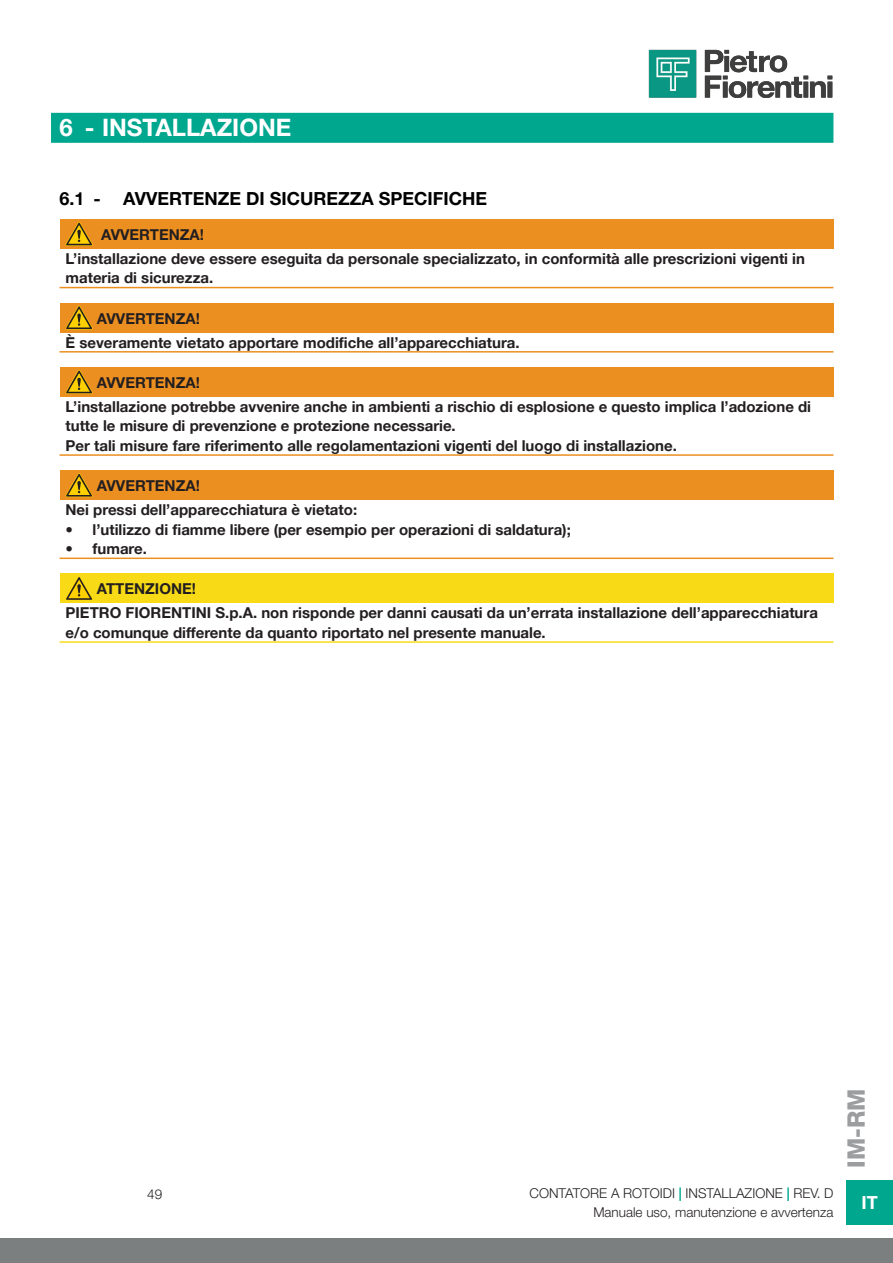
<style>
.page{position:relative;width:893px;height:1263px;background:#fff}
.page>*{position:absolute;margin:0;border:0;box-sizing:border-box;transform-origin:0 0}
.t1{font:700 24px "Helvetica Neue LT Pro";color:#fff}
.t2{font:800 24px "Helvetica Neue LT Pro";color:#9b9d9e}
.t3{font:700 18px "Helvetica Neue LT Pro";color:#000}
.t4{font:700 18px "Helvetica Neue LT Pro";color:#fff}
.Helvetica_Neue_LT_Pro_75_Bold_10_Sx_Nero{font:700 15px/19.5px "Helvetica Neue LT Pro";color:#231f20}
.Helvetica_Neue_LT_Pro_75_Bold_10_Sx_AVVE{font:700 15px "Helvetica Neue LT Pro";color:#231f20}
.t5{font:300 13.5px "Helvetica Neue LT Pro";color:#231f20}
.s1{font-weight:700;color:#00a78f}
</style>
<div class="page">
<img style="left:648px;top:49px;width:185px;height:49px">
<div style="left:0;top:1238px;width:893px;height:25px;background:#7c7f80"></div>
<div style="left:846px;top:1180px;width:47px;height:45px;background:#00a78f"></div>
<div style="left:51px;top:113px;width:782px;height:30px;background:#00a78f"></div>
<div style="left:60px;top:219px;width:773px;height:30px;background:#ec8f21"></div>
<hr style="left:60px;top:287px;width:773px;height:1px;background:#ec8f21">
<svg style="left:66px;top:222px;width:27px;height:24px"></svg>
<div style="left:60px;top:303px;width:773px;height:30px;background:#ec8f21"></div>
<hr style="left:60px;top:351px;width:773px;height:2px;background:#ec8f21">
<svg style="left:66px;top:306px;width:27px;height:24px"></svg>
<div style="left:60px;top:367px;width:773px;height:30px;background:#ec8f21"></div>
<hr style="left:60px;top:454px;width:773px;height:2px;background:#ec8f21">
<svg style="left:66px;top:370px;width:27px;height:24px"></svg>
<div style="left:60px;top:470px;width:773px;height:30px;background:#ec8f21"></div>
<hr style="left:60px;top:557px;width:773px;height:2px;background:#ec8f21">
<svg style="left:66px;top:473px;width:27px;height:24px"></svg>
<div style="left:60px;top:573px;width:773px;height:30px;background:#f8db16"></div>
<hr style="left:60px;top:641px;width:773px;height:2px;background:#f8db16">
<svg style="left:66px;top:577px;width:27px;height:23px"></svg>
<p class="t1" style="left:60px;top:113px;width:233px">6 - INSTALLAZIONE</p>
<p class="t3" style="left:60px;top:187px;width:429px">6.1 - AVVERTENZE DI SICUREZZA SPECIFICHE</p>
<p class="Helvetica_Neue_LT_Pro_75_Bold_10_Sx_AVVE" style="left:101px;top:225px;width:104px">AVVERTENZA!</p>
<p class="Helvetica_Neue_LT_Pro_75_Bold_10_Sx_Nero" style="left:66px;top:248px;width:741px">L’installazione deve essere eseguita da personale specializzato, in conformità alle prescrizioni vigenti in materia di sicurezza.</p>
<p class="Helvetica_Neue_LT_Pro_75_Bold_10_Sx_AVVE" style="left:97px;top:309px;width:104px">AVVERTENZA!</p>
<p class="Helvetica_Neue_LT_Pro_75_Bold_10_Sx_Nero" style="left:66px;top:332px;width:456px">È severamente vietato apportare modifiche all’apparecchiatura.</p>
<p class="Helvetica_Neue_LT_Pro_75_Bold_10_Sx_AVVE" style="left:97px;top:373px;width:104px">AVVERTENZA!</p>
<p class="Helvetica_Neue_LT_Pro_75_Bold_10_Sx_Nero" style="left:66px;top:396px;width:747px">L’installazione potrebbe avvenire anche in ambienti a rischio di esplosione e questo implica l’adozione di tutte le misure di prevenzione e protezione necessarie.</p>
<p class="Helvetica_Neue_LT_Pro_75_Bold_10_Sx_Nero" style="left:66px;top:435px;width:613px">Per tali misure fare riferimento alle regolamentazioni vigenti del luogo di installazione.</p>
<p class="Helvetica_Neue_LT_Pro_75_Bold_10_Sx_AVVE" style="left:97px;top:476px;width:104px">AVVERTENZA!</p>
<p class="Helvetica_Neue_LT_Pro_75_Bold_10_Sx_Nero" style="left:66px;top:500px;width:293px">Nei pressi dell’apparecchiatura è vietato:</p>
<p class="Helvetica_Neue_LT_Pro_75_Bold_10_Sx_Nero" style="left:66px;top:519px;width:507px">• l’utilizzo di fiamme libere (per esempio per operazioni di saldatura);</p>
<p class="Helvetica_Neue_LT_Pro_75_Bold_10_Sx_Nero" style="left:66px;top:539px;width:83px">• fumare.</p>
<p class="Helvetica_Neue_LT_Pro_75_Bold_10_Sx_AVVE" style="left:97px;top:580px;width:101px">ATTENZIONE!</p>
<p class="Helvetica_Neue_LT_Pro_75_Bold_10_Sx_Nero" style="left:66px;top:603px;width:754px">PIETRO FIORENTINI S.p.A. non risponde per danni causati da un’errata installazione dell’apparecchiatura e/o comunque differente da quanto riportato nel presente manuale.</p>
<p class="t5" style="left:147px;top:1185px;width:17px">49</p>
<p class="t5" style="left:529px;top:1185px;width:305px">CONTATORE A ROTOIDI <span class="s1">|</span> INSTALLAZIONE <span class="s1">|</span> REV. D</p>
<p class="t5" style="left:593px;top:1204px;width:242px">Manuale uso, manutenzione e avvertenza</p>
<h1 class="t2" style="left:842px;top:1168px;width:81px;rotate:-90deg">IM-RM</h1>
<p class="t4" style="left:861px;top:1191px;width:18px">IT</p>
</div>
